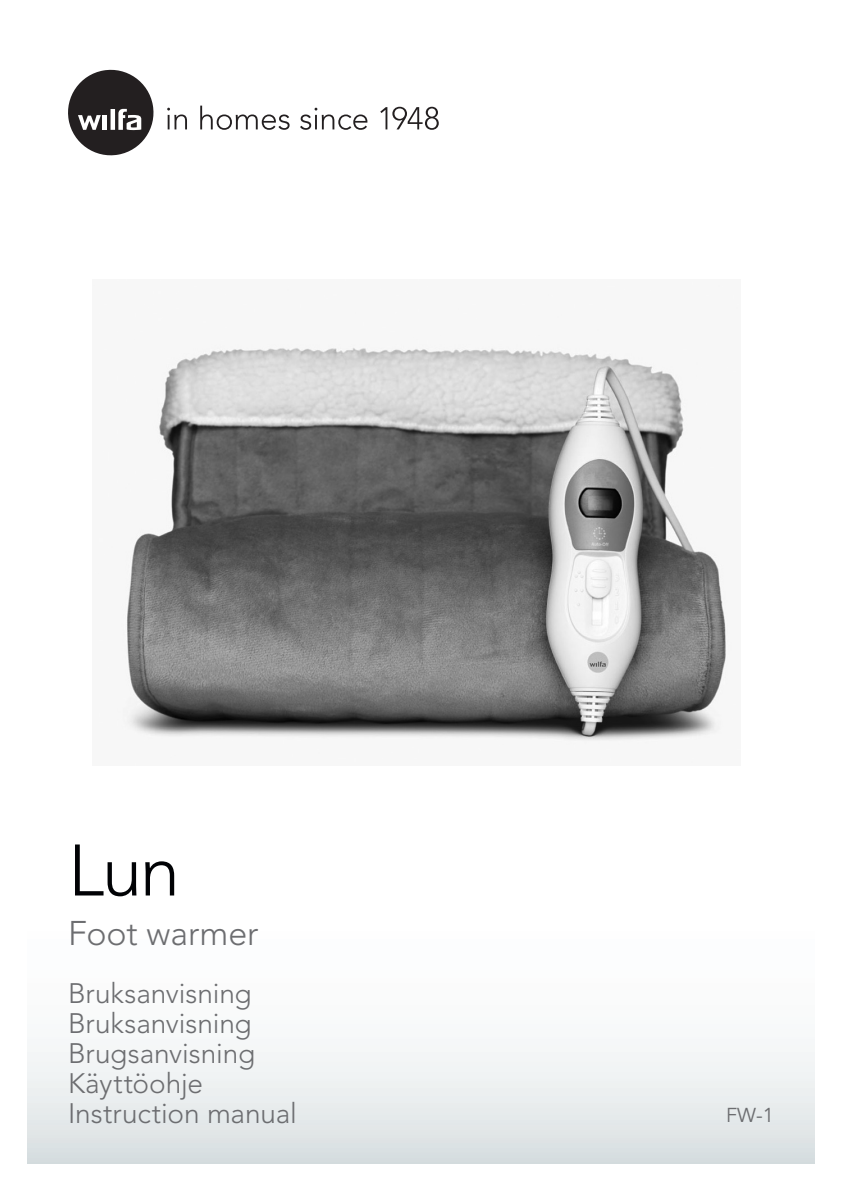
<style>
.page{position:relative;width:842px;height:1191px;background:#fff}
.page>*{position:absolute;margin:0;border:0;box-sizing:border-box;transform-origin:0 0}
.t1{font:300 72px "Avenir LT Std";color:#010205}
.t2{font:300 34px "Avenir LT Std";letter-spacing:-.005em;color:#6c6d70}
.t3{font:300 28px/30px "Avenir LT Std";letter-spacing:-.005em;color:#6c6d70}
.t4{font:20px "Avenir LT Std";color:#6c6d70}
</style>
<div class="page">
<svg style="left:27px;top:1052px;width:788px;height:111px"></svg>
<svg style="left:68px;top:70px;width:86px;height:85px"></svg>
<svg style="left:167px;top:108px;width:20px;height:21px"></svg>
<svg style="left:200px;top:106px;width:90px;height:24px"></svg>
<svg style="left:300px;top:108px;width:67px;height:22px"></svg>
<svg style="left:380px;top:107px;width:59px;height:23px"></svg>
<img style="left:123px;top:347px;width:605px;height:394px">
<h1 class="t1" style="left:68px;top:828px;width:113px">Lun</h1>
<p class="t2" style="left:68px;top:912px;width:192px">Foot warmer</p>
<p class="t3" style="left:68px;top:978px;width:230px">Bruksanvisning<br>Bruksanvisning<br>Brugsanvisning<br>Käyttöohje<br>Instruction manual</p>
<p class="t4" style="left:726px;top:1103px;width:49px">FW-1</p>
</div>
